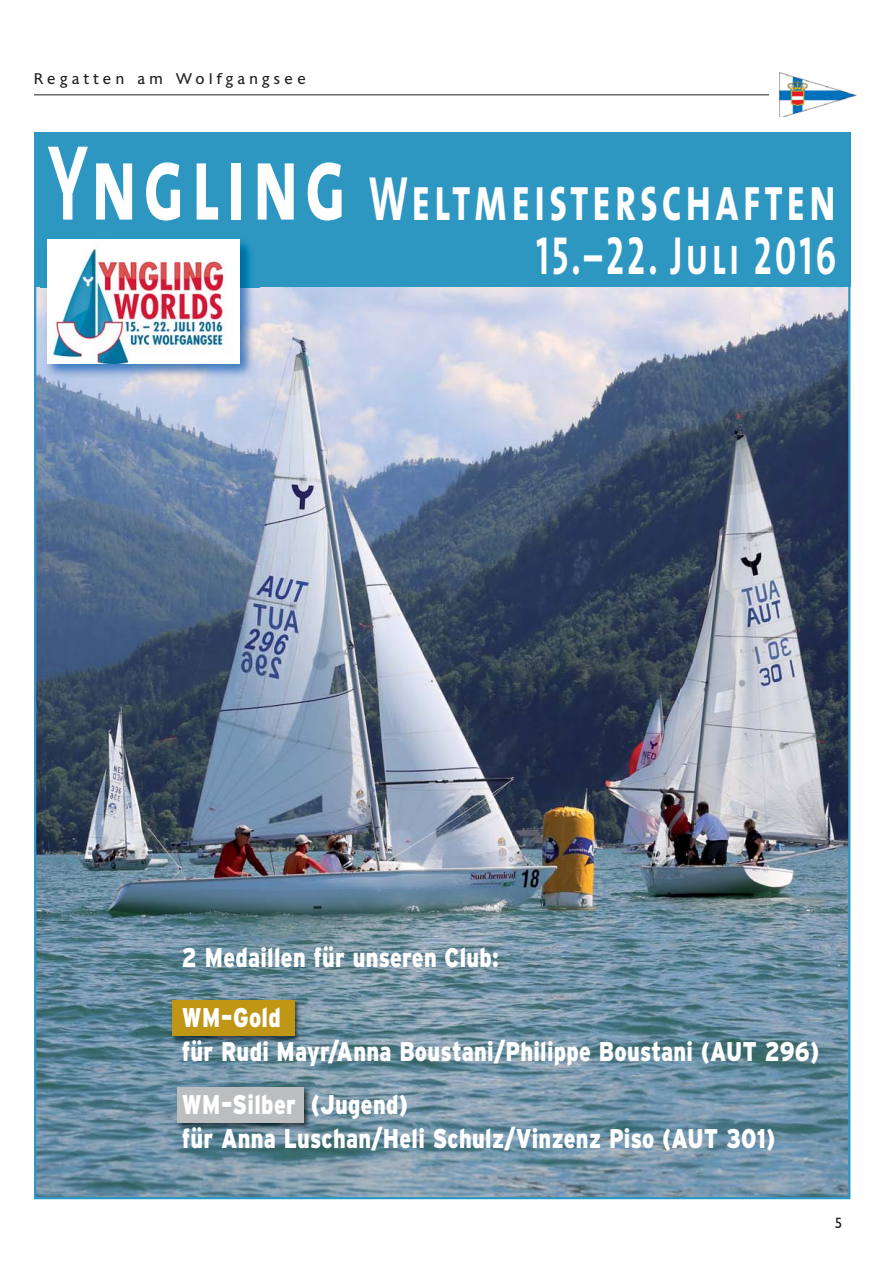
<style>
.page{position:relative;width:893px;height:1280px;background:#fff}
.page>*{position:absolute;margin:0;border:0;box-sizing:border-box;transform-origin:0 0}
.t1{font:63px "The Sans Bold Caps";letter-spacing:.08em;color:#fff;scale:.67 1}
.t2{font:54px "The Sans Bold Caps";letter-spacing:.09em;color:#fff;scale:.67 1}
.t3{font:900 27px/34.5px "Interstate";letter-spacing:.015em;color:#fff;scale:.8 1}
.t4{font:15px "Chantilly";letter-spacing:.3em;color:#231f20}
.t5{font:15px "Gill Sans";color:#231f20}
.s1{font-size:108px}
</style>
<div class="page">
<img style="left:37px;top:287px;width:810px;height:909px">
<img style="left:167px;top:994px;width:140px;height:53px">
<div style="left:173px;top:1000px;width:122px;height:36px;background:#bf9616"></div>
<img style="left:172px;top:1081px;width:143px;height:53px">
<div style="left:177px;top:1087px;width:127px;height:36px;background:#bbbdbf"></div>
<img style="left:779px;top:72px;width:77px;height:45px">
<hr style="left:34px;top:94px;width:735px;height:1px;background:#231f20">
<div style="left:34px;top:132px;width:816px;height:155px;background:#2d97c1"></div>
<img style="left:40px;top:239px;width:219px;height:155px">
<img style="left:48px;top:240px;width:192px;height:124px">
<p class="t4" style="left:34px;top:74px;width:273px">Regatten am Wolfgangsee</p>
<h1 class="t1" style="left:48px;top:161px;width:1179px"><span class="s1">Yngling</span> Weltmeisterschaften</h1>
<h2 class="t2" style="left:536px;top:223px;width:450px">15.–22. Juli 2016</h2>
<p class="t3" style="left:182px;top:942px;width:398px">2 Medaillen für unseren Club:</p>
<p class="t3" style="left:182px;top:1002px;width:798px">WM–Gold<br>für Rudi Mayr/Anna Boustani/Philippe Boustani (AUT 296)</p>
<p class="t3" style="left:182px;top:1089px;width:743px">WM–Silber (Jugend)<br>für Anna Luschan/Heli Schulz/Vinzenz Piso (AUT 301)</p>
<p class="t5" style="left:835px;top:1217px;width:9px">5</p>
</div>
